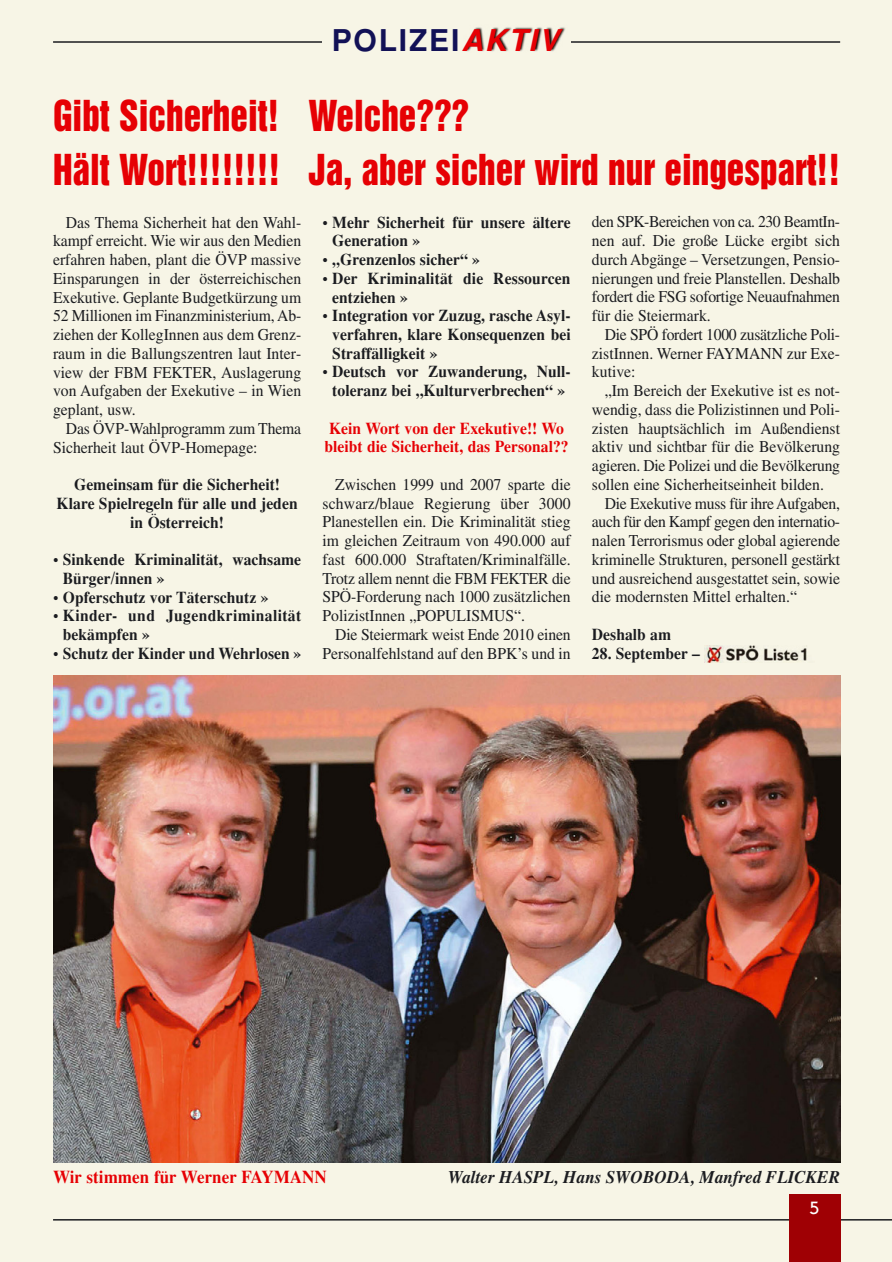
<style>
.page{position:relative;width:892px;height:1262px;background:#fff}
.page>*{position:absolute;margin:0;border:0;box-sizing:border-box;transform-origin:0 0}
.t1{font:39px/54px "Helvetica Inserat";color:#e60004;scale:.9 1}
.t2{font:700 30px "Helvetica";letter-spacing:.06em;color:#121156}
.t3{font:italic 700 18px "Times";color:#1b1c20;scale:.95 1}
.t4{font:700 18px "Times";color:#e60004;scale:.95 1}
.t5{font:500 18px "Itc Kabel";color:#fff}
.t6{font:16.5px/18.8px "Times";color:#1b1c20;text-align:justify;scale:.95 1}
.t7{font:700 16.5px/18.8px "Times";color:#1b1c20;scale:.95 1}
.t8{font:700 16.5px/18.8px "Times";color:#e60004;scale:.95 1}
.t9{font:700 16.5px/18.8px "Times";letter-spacing:.02em;color:#1b1c20;scale:.95 1}
.t10{font:16.5px "Times";letter-spacing:-.02em;color:#1b1c20;scale:.95 1}
.s1{font-style:italic;color:#e60004}
</style>
<div class="page">
<img style="left:0;top:0;width:891px;height:1262px">
<h2 class="t2" style="left:332px;top:30px;width:228px">POLIZEI<span class="s1">AKTIV</span></h2>
<h1 class="t1" style="left:53px;top:90px;width:875px">Gibt Sicherheit! Welche???<br>Hält Wort!!!!!!!! Ja, aber sicher wird nur eingespart!!</h1>
<p class="t6" style="left:53px;top:214px;width:263px;text-indent:13px">Das Thema Sicherheit hat den Wahl&shy;kampf erreicht. Wie wir aus den Medien erfahren haben, plant die ÖVP massive Einsparungen in der österreichischen Exekutive. Geplante Budgetkürzung um 52 Millionen im Finanzministerium, Ab&shy;ziehen der KollegInnen aus dem Grenz&shy;raum in die Ballungszentren laut Inter&shy;view der FBM FEKTER, Auslagerung von Aufgaben der Exekutive – in Wien geplant, usw.</p>
<p class="t6" style="left:53px;top:420px;width:263px;text-indent:13px">Das ÖVP-Wahlprogramm zum Thema<br>Sicherheit laut ÖVP-Homepage:</p>
<p class="t7" style="left:57px;top:477px;width:255px;text-align:center">Gemeinsam für die Sicherheit!<br>Klare Spielregeln für alle und jeden in Österreich!</p>
<p class="t7" style="left:63px;top:552px;width:252px;text-indent:-10px">• Sinkende Kriminalität, wachsame<br>Bürger/innen »</p>
<p class="t7" style="left:53px;top:589px;width:228px">• Opferschutz vor Täterschutz »</p>
<p class="t9" style="left:63px;top:608px;width:252px;text-indent:-10px">• Kinder- und Jugendkriminalität bekämpfen »</p>
<p class="t7" style="left:53px;top:645px;width:263px">• Schutz der Kinder und Wehrlosen »</p>
<p class="t7" style="left:332px;top:214px;width:252px;text-indent:-10px">• Mehr Sicherheit für unsere ältere<br>Generation »</p>
<p class="t7" style="left:322px;top:252px;width:167px">• „Grenzenlos sicher“ »</p>
<p class="t7" style="left:332px;top:270px;width:252px;text-indent:-10px">• Der Kriminalität die Ressourcen entziehen »</p>
<p class="t7" style="left:332px;top:308px;width:252px;text-align:justify;text-indent:-10px">• Integration vor Zuzug, rasche Asyl&shy;verfahren, klare Konsequenzen bei Straffälligkeit »</p>
<p class="t7" style="left:322px;top:364px;width:263px;text-align:center">• Deutsch vor Zuwanderung, Null&shy;toleranz bei „Kulturverbrechen“ »</p>
<p class="t8" style="left:324px;top:420px;width:258px">Kein Wort von der Exekutive!! Wo bleibt die Sicherheit, das Personal??</p>
<p class="t6" style="left:322px;top:477px;width:263px;text-indent:13px">Zwischen 1999 und 2007 sparte die schwarz/blaue Regierung über 3000<br>Planestellen ein. Die Kriminalität stieg im gleichen Zeitraum von 490.000 auf fast 600.000 Straftaten/Kriminalfälle.<br>Trotz allem nennt die FBM FEKTER die SPÖ-Forderung nach 1000 zusätzlichen PolizistInnen „POPULISMUS“.</p>
<p class="t6" style="left:322px;top:627px;width:263px;text-align:right">Die Steiermark weist Ende 2010 einen<br>Personalfehlstand auf den BPK’s und in</p>
<p class="t6" style="left:592px;top:214px;width:263px">den SPK-Bereichen von ca. 230 BeamtIn&shy;nen auf. Die große Lücke ergibt sich durch Abgänge – Versetzungen, Pensio&shy;nierungen und freie Planstellen. Deshalb fordert die FSG sofortige Neuaufnahmen für die Steiermark.</p>
<p class="t6" style="left:592px;top:327px;width:263px;text-indent:13px">Die SPÖ fordert 1000 zusätzliche Poli&shy;zistInnen. Werner FAYMANN zur Exe&shy;kutive:</p>
<p class="t6" style="left:604px;top:383px;width:249px">„Im Bereich der Exekutive ist es not-</p>
<p class="t6" style="left:592px;top:402px;width:262px">wendig, dass die Polizistinnen und Poli-</p>
<p class="t6" style="left:592px;top:420px;width:263px">zisten hauptsächlich im Außendienst</p>
<p class="t6" style="left:592px;top:439px;width:263px">aktiv und sichtbar für die Bevölkerung</p>
<p class="t6" style="left:592px;top:458px;width:263px">agieren. Die Polizei und die Bevölkerung</p>
<p class="t6" style="left:592px;top:476px;width:246px">sollen eine Sicherheitseinheit bilden.</p>
<p class="t6" style="left:604px;top:495px;width:249px">Die Exekutive muss für ihre Aufgaben,</p>
<p class="t10" style="left:592px;top:516px;width:263px">auch für den Kampf gegen den internatio-</p>
<p class="t6" style="left:592px;top:533px;width:263px">nalen Terrorismus oder global agierende</p>
<p class="t6" style="left:592px;top:551px;width:263px">kriminelle Strukturen, personell gestärkt</p>
<p class="t6" style="left:592px;top:570px;width:263px">und ausreichend ausgestattet sein, sowie</p>
<p class="t6" style="left:592px;top:589px;width:217px">die modernsten Mittel erhalten.“</p>
<p class="t7" style="left:592px;top:626px;width:85px">Deshalb am</p>
<p class="t7" style="left:592px;top:645px;width:115px">28. September –</p>
<p class="t4" style="left:53px;top:1171px;width:290px">Wir stimmen für Werner FAYMANN</p>
<p class="t3" style="left:448px;top:1171px;width:414px">Walter HASPL, Hans SWOBODA, Manfred FLICKER</p>
<p class="t5" style="left:809px;top:1201px;width:12px">5</p>
</div>
